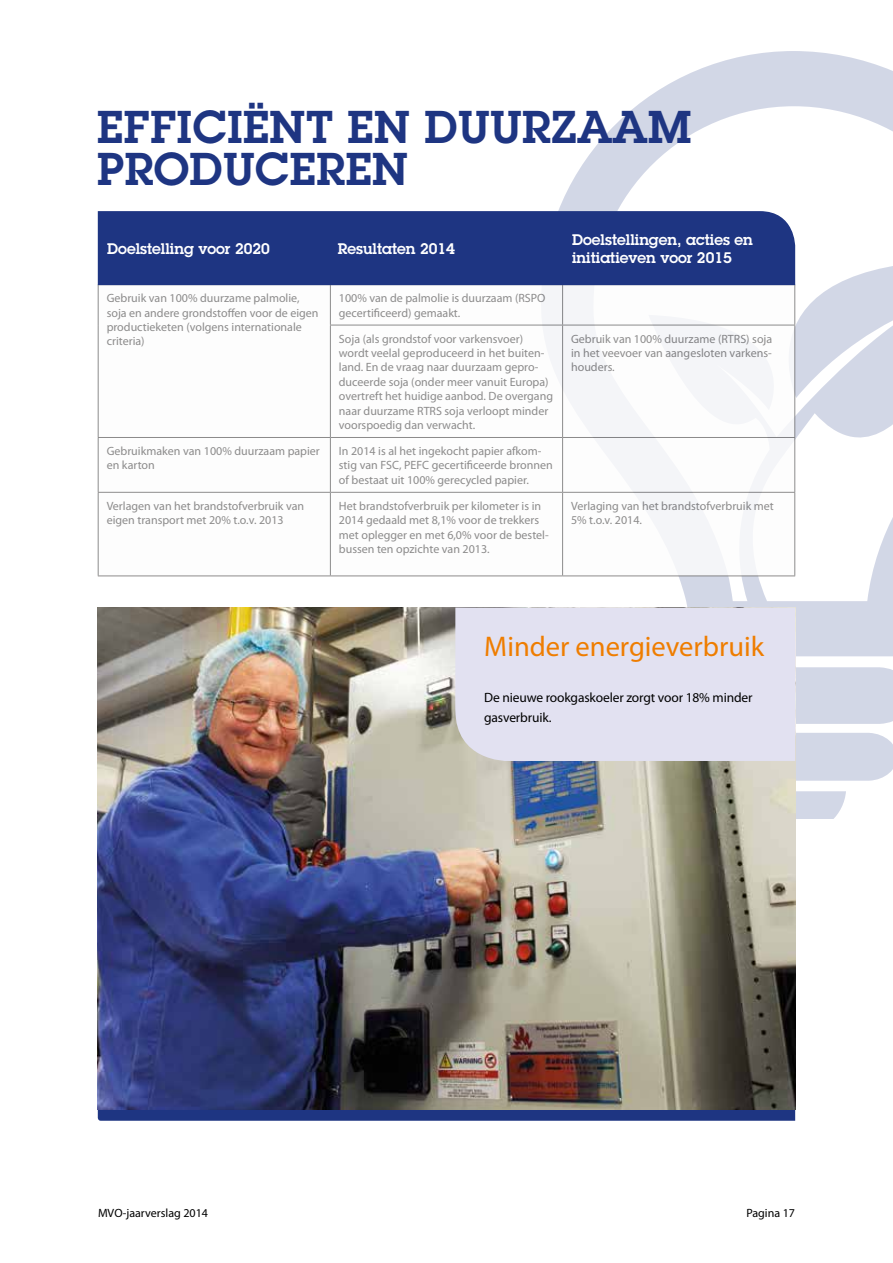
<style>
.page{position:relative;width:893px;height:1263px;background:#fff}
.page>*{position:absolute;margin:0;border:0;box-sizing:border-box;transform-origin:0 0}
.t1{font:600 45px/42px "Lubalin Graph";letter-spacing:.01em;color:#1e3582}
.t2{font:28.5px "Myriad Pro";color:#ef7d00}
.t3{font:600 15px/18px "Lubalin Graph";color:#fff}
.t4{font:13.5px/19.5px "Myriad Pro";letter-spacing:-.01em;color:#000}
.t5{font:12px/14.4px "Myriad Pro";color:#706f6f}
.t6{font:12px "Myriad Pro";color:#000}
</style>
<div class="page">
<svg style="left:795px;top:791px;width:51px;height:27px"></svg>
<svg style="left:538px;top:51px;width:355px;height:605px"></svg>
<div style="left:795px;top:667px;width:98px;height:57px;background:#d2d7e6"></div>
<div style="left:795px;top:733px;width:98px;height:48px;background:#d2d7e6"></div>
<svg style="left:561px;top:111px;width:1px;height:47px"></svg>
<svg style="left:99px;top:286px;width:695px;height:289px"></svg>
<hr style="left:98px;top:437px;width:232px;height:1px;background:#706f6f">
<hr style="left:330px;top:285px;width:1px;height:40px;background:#706f6f">
<hr style="left:562px;top:285px;width:1px;height:40px;background:#706f6f">
<hr style="left:330px;top:325px;width:233px;height:1px;background:#706f6f">
<hr style="left:330px;top:325px;width:1px;height:112px;background:#706f6f">
<hr style="left:563px;top:325px;width:232px;height:1px;background:#706f6f">
<hr style="left:562px;top:325px;width:1px;height:112px;background:#706f6f">
<hr style="left:330px;top:437px;width:233px;height:1px;background:#706f6f">
<hr style="left:330px;top:438px;width:1px;height:54px;background:#706f6f">
<hr style="left:563px;top:437px;width:232px;height:1px;background:#706f6f">
<hr style="left:562px;top:438px;width:1px;height:54px;background:#706f6f">
<hr style="left:330px;top:493px;width:1px;height:82px;background:#706f6f">
<hr style="left:562px;top:493px;width:1px;height:82px;background:#706f6f">
<hr style="left:98px;top:285px;width:1px;height:40px;background:#706f6f">
<hr style="left:98px;top:325px;width:1px;height:112px;background:#706f6f">
<hr style="left:794px;top:285px;width:1px;height:40px;background:#706f6f">
<hr style="left:794px;top:325px;width:1px;height:112px;background:#706f6f">
<hr style="left:98px;top:438px;width:1px;height:54px;background:#706f6f">
<hr style="left:794px;top:438px;width:1px;height:54px;background:#706f6f">
<hr style="left:98px;top:492px;width:232px;height:1px;background:#706f6f">
<hr style="left:98px;top:493px;width:1px;height:82px;background:#706f6f">
<hr style="left:330px;top:492px;width:233px;height:1px;background:#706f6f">
<hr style="left:563px;top:492px;width:232px;height:1px;background:#706f6f">
<hr style="left:794px;top:493px;width:1px;height:82px;background:#706f6f">
<hr style="left:98px;top:575px;width:232px;height:1px;background:#706f6f">
<hr style="left:330px;top:575px;width:233px;height:1px;background:#706f6f">
<hr style="left:563px;top:575px;width:232px;height:1px;background:#706f6f">
<div style="left:97px;top:210px;width:699px;height:76px;background:#1e3582"></div>
<svg style="left:98px;top:1109px;width:697px;height:12px;background:#283c82"></svg>
<img style="left:98px;top:607px;width:697px;height:502px">
<div style="left:455px;top:608px;width:340px;height:153px;background:#e2e1f1"></div>
<h1 class="t1" style="left:97px;top:105px;width:596px">EFFICIËNT EN DUURZAAM<br>PRODUCEREN</h1>
<p class="t3" style="left:107px;top:239px;width:164px">Doelstelling voor 2020</p>
<p class="t3" style="left:338px;top:239px;width:118px">Resultaten 2014</p>
<p class="t3" style="left:572px;top:230px;width:182px">Doelstellingen, acties en initiatieven voor 2015</p>
<p class="t5" style="left:107px;top:291px;width:213px">Gebruik van 100% duurzame palmolie, soja en andere grondstoffen voor de eigen productieketen (volgens internationale criteria)</p>
<p class="t5" style="left:339px;top:291px;width:208px">100% van de palmolie is duurzaam (RSPO gecertificeerd) gemaakt.</p>
<p class="t5" style="left:339px;top:332px;width:216px">Soja (als grondstof voor varkensvoer) wordt veelal geproduceerd in het buiten&shy;land. En de vraag naar duurzaam gepro&shy;duceerde soja (onder meer vanuit Europa) overtreft het huidige aanbod. De overgang naar duurzame RTRS soja verloopt minder voorspoedig dan verwacht.</p>
<p class="t5" style="left:571px;top:332px;width:203px;text-align:justify">Gebruik van 100% duurzame (RTRS) soja in het veevoer van aangesloten varkens&shy;houders.</p>
<p class="t5" style="left:107px;top:444px;width:215px">Gebruikmaken van 100% duurzaam papier en karton</p>
<p class="t5" style="left:339px;top:444px;width:215px">In 2014 is al het ingekocht papier afkom&shy;stig van FSC, PEFC gecertificeerde bronnen of bestaat uit 100% gerecycled papier.</p>
<p class="t5" style="left:107px;top:499px;width:199px">Verlagen van het brandstofverbruik van eigen transport met 20% t.o.v. 2013</p>
<p class="t5" style="left:339px;top:499px;width:211px">Het brandstofverbruik per kilometer is in 2014 gedaald met 8,1% voor de trekkers met oplegger en met 6,0% voor de bestel&shy;bussen ten opzichte van 2013.</p>
<p class="t5" style="left:571px;top:499px;width:204px">Verlaging van het brandstofverbruik met<br>5% t.o.v. 2014.</p>
<p class="t6" style="left:98px;top:1206px;width:112px">MVO-jaarverslag 2014</p>
<h2 class="t2" style="left:484px;top:631px;width:282px">Minder energieverbruik</h2>
<p class="t4" style="left:484px;top:688px;width:270px">De nieuwe rookgaskoeler zorgt voor 18% minder gasverbruik.</p>
<p class="t6" style="left:746px;top:1206px;width:50px">Pagina 17</p>
</div>
